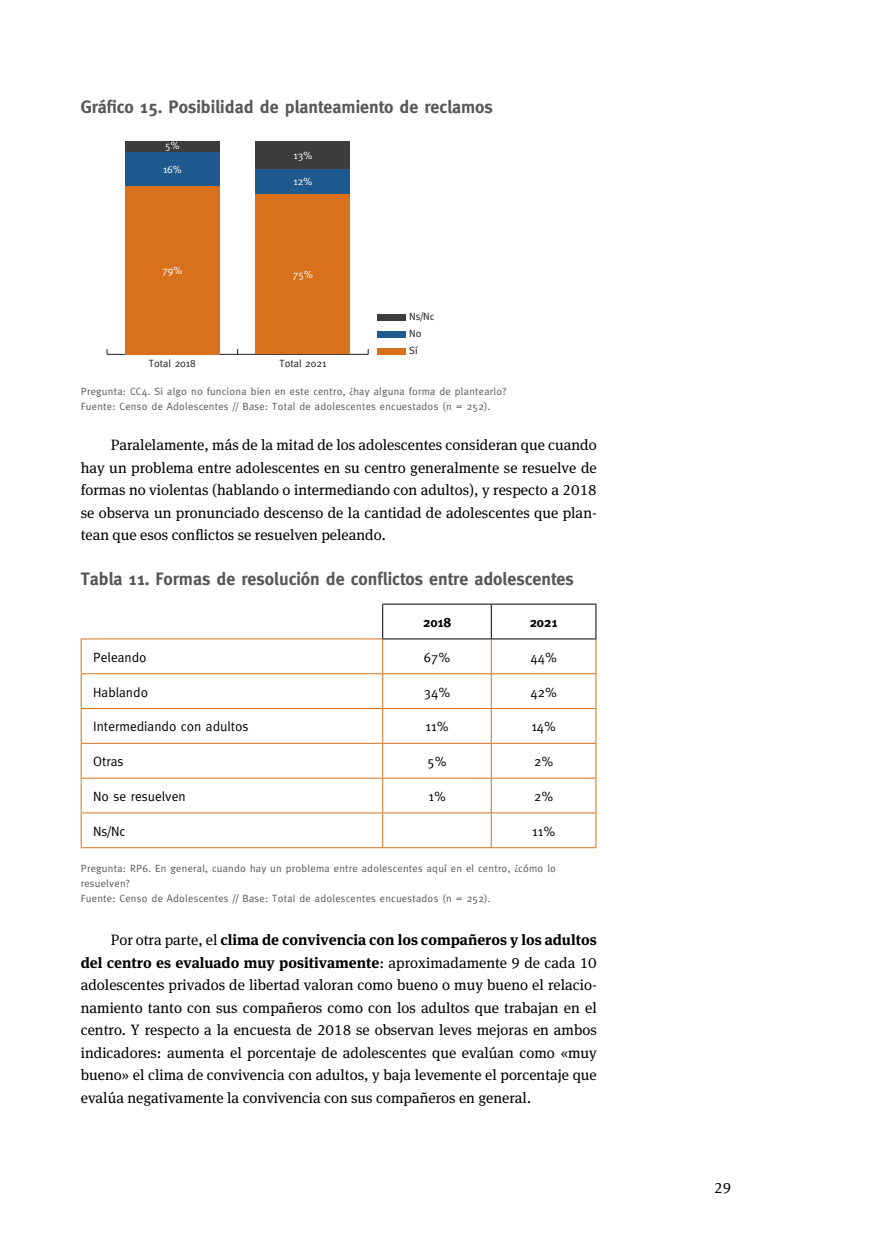
<style>
.page{position:relative;width:893px;height:1260px;background:#fff}
.page>*{position:absolute;margin:0;border:0;box-sizing:border-box;transform-origin:0 0}
.t1{font:700 18px "Meta";color:#575756}
.t2{font:15px/22.5px "Meta Serif Tf";color:#000;text-align:justify}
.t3{font:13.5px "Meta";color:#000}
.t4{font:700 13.5px "Meta";color:#000}
.t5{font:10.5px/15px "Meta";letter-spacing:.025em;color:#575756}
.t6{font:10.5px/17px "Meta";color:#1d1d1b}
.t7{font:10.5px "Meta";color:#fff}
.s1{font-weight:700}
</style>
<div class="page">
<hr style="left:491px;top:639px;width:1px;height:34px;background:#d8701d">
<hr style="left:383px;top:673px;width:108px;height:1px;background:#d8701d">
<hr style="left:382px;top:674px;width:1px;height:34px;background:#d8701d">
<hr style="left:491px;top:673px;width:105px;height:1px;background:#d8701d">
<hr style="left:491px;top:674px;width:1px;height:34px;background:#d8701d">
<hr style="left:81px;top:708px;width:302px;height:1px;background:#d8701d">
<hr style="left:383px;top:708px;width:108px;height:1px;background:#d8701d">
<hr style="left:382px;top:709px;width:1px;height:34px;background:#d8701d">
<hr style="left:491px;top:708px;width:105px;height:1px;background:#d8701d">
<hr style="left:491px;top:709px;width:1px;height:34px;background:#d8701d">
<hr style="left:81px;top:743px;width:302px;height:1px;background:#d8701d">
<hr style="left:383px;top:743px;width:108px;height:1px;background:#d8701d">
<hr style="left:382px;top:744px;width:1px;height:34px;background:#d8701d">
<hr style="left:491px;top:743px;width:105px;height:1px;background:#d8701d">
<hr style="left:491px;top:744px;width:1px;height:34px;background:#d8701d">
<hr style="left:81px;top:778px;width:302px;height:1px;background:#d8701d">
<hr style="left:383px;top:778px;width:108px;height:1px;background:#d8701d">
<hr style="left:382px;top:779px;width:1px;height:34px;background:#d8701d">
<hr style="left:491px;top:778px;width:105px;height:1px;background:#d8701d">
<hr style="left:491px;top:779px;width:1px;height:34px;background:#d8701d">
<hr style="left:81px;top:813px;width:302px;height:1px;background:#d8701d">
<hr style="left:383px;top:813px;width:108px;height:1px;background:#d8701d">
<hr style="left:382px;top:813px;width:1px;height:34px;background:#d8701d">
<hr style="left:491px;top:813px;width:105px;height:1px;background:#d8701d">
<hr style="left:491px;top:813px;width:1px;height:34px;background:#d8701d">
<hr style="left:596px;top:639px;width:1px;height:34px;background:#d8701d">
<hr style="left:81px;top:674px;width:1px;height:34px;background:#d8701d">
<hr style="left:596px;top:674px;width:1px;height:34px;background:#d8701d">
<hr style="left:81px;top:709px;width:1px;height:34px;background:#d8701d">
<hr style="left:596px;top:709px;width:1px;height:34px;background:#d8701d">
<hr style="left:81px;top:744px;width:1px;height:34px;background:#d8701d">
<hr style="left:596px;top:744px;width:1px;height:34px;background:#d8701d">
<hr style="left:81px;top:779px;width:1px;height:34px;background:#d8701d">
<hr style="left:596px;top:779px;width:1px;height:34px;background:#d8701d">
<hr style="left:81px;top:813px;width:1px;height:34px;background:#d8701d">
<hr style="left:81px;top:847px;width:302px;height:1px;background:#d8701d">
<hr style="left:383px;top:847px;width:108px;height:1px;background:#d8701d">
<hr style="left:491px;top:847px;width:105px;height:1px;background:#d8701d">
<hr style="left:596px;top:813px;width:1px;height:34px;background:#d8701d">
<hr style="left:81px;top:639px;width:301px;height:1px;background:#d8701d">
<hr style="left:81px;top:639px;width:1px;height:34px;background:#d8701d">
<hr style="left:382px;top:639px;width:1px;height:34px;background:#d8701d">
<hr style="left:81px;top:673px;width:302px;height:1px;background:#d8701d">
<hr style="left:382px;top:604px;width:109px;height:1px;background:#000">
<hr style="left:382px;top:605px;width:1px;height:34px;background:#000">
<hr style="left:491px;top:604px;width:105px;height:1px;background:#000">
<hr style="left:491px;top:605px;width:1px;height:34px;background:#000">
<hr style="left:596px;top:605px;width:1px;height:34px;background:#000">
<hr style="left:382px;top:639px;width:109px;height:1px;background:#000">
<hr style="left:491px;top:639px;width:105px;height:1px;background:#000">
<hr style="left:107px;top:354px;width:261px;height:1px;background:#1d1d1b">
<div style="left:377px;top:314px;width:28px;height:7px;background:#3c3c3b"></div>
<div style="left:125px;top:141px;width:94px;height:11px;background:#3c3c3b"></div>
<div style="left:256px;top:141px;width:94px;height:28px;background:#3c3c3b"></div>
<div style="left:377px;top:331px;width:28px;height:6px;background:#1e5a8e"></div>
<div style="left:125px;top:152px;width:94px;height:34px;background:#1e5a8e"></div>
<div style="left:256px;top:169px;width:94px;height:26px;background:#1e5a8e"></div>
<div style="left:377px;top:348px;width:28px;height:6px;background:#d8701c"></div>
<div style="left:125px;top:186px;width:94px;height:168px;background:#d8701c"></div>
<div style="left:256px;top:195px;width:94px;height:159px;background:#d8701c"></div>
<p class="t1" style="left:81px;top:96px;width:414px">Gráfico 15. Posibilidad de planteamiento de reclamos</p>
<p class="t7" style="left:165px;top:140px;width:16px">5%</p>
<p class="t7" style="left:163px;top:163px;width:20px">16%</p>
<p class="t7" style="left:294px;top:149px;width:20px">13%</p>
<p class="t7" style="left:294px;top:175px;width:20px">12%</p>
<p class="t7" style="left:162px;top:264px;width:21px">79%</p>
<p class="t7" style="left:293px;top:268px;width:21px">75%</p>
<p class="t6" style="left:149px;top:355px;width:48px">Total 2018</p>
<p class="t6" style="left:279px;top:355px;width:48px">Total 2021</p>
<p class="t6" style="left:409px;top:308px;width:27px">Ns/Nc<br>No<br>Sí</p>
<p class="t5" style="left:81px;top:384px;width:427px">Pregunta: CC4. Si algo no funciona bien en este centro, ¿hay alguna forma de plantearlo?<br>Fuente: Censo de Adolescentes // Base: Total de adolescentes encuestados (n = 252).</p>
<p class="t2" style="left:81px;top:433px;width:517px;text-indent:30px">Paralelamente, más de la mitad de los adolescentes consideran que cuando hay un problema entre adolescentes en su centro generalmente se resuelve de formas no violentas (hablando o intermediando con adultos), y respecto a 2018 se observa un pronunciado descenso de la cantidad de adolescentes que plan&shy;tean que esos conflictos se resuelven peleando.</p>
<p class="t1" style="left:81px;top:568px;width:495px">Tabla 11. Formas de resolución de conflictos entre adolescentes</p>
<p class="t4" style="left:423px;top:614px;width:29px">2018</p>
<p class="t4" style="left:530px;top:614px;width:29px">2021</p>
<p class="t3" style="left:93px;top:649px;width:55px">Peleando</p>
<p class="t3" style="left:424px;top:649px;width:28px">67%</p>
<p class="t3" style="left:530px;top:649px;width:28px">44%</p>
<p class="t3" style="left:93px;top:684px;width:56px">Hablando</p>
<p class="t3" style="left:424px;top:684px;width:28px">34%</p>
<p class="t3" style="left:530px;top:684px;width:28px">42%</p>
<p class="t3" style="left:93px;top:719px;width:157px">Intermediando con adultos</p>
<p class="t3" style="left:426px;top:719px;width:24px">11%</p>
<p class="t3" style="left:531px;top:719px;width:26px">14%</p>
<p class="t3" style="left:93px;top:754px;width:32px">Otras</p>
<p class="t3" style="left:427px;top:754px;width:21px">5%</p>
<p class="t3" style="left:534px;top:754px;width:21px">2%</p>
<p class="t3" style="left:93px;top:788px;width:94px">No se resuelven</p>
<p class="t3" style="left:428px;top:788px;width:19px">1%</p>
<p class="t3" style="left:534px;top:788px;width:21px">2%</p>
<p class="t3" style="left:93px;top:823px;width:34px">Ns/Nc</p>
<p class="t3" style="left:532px;top:823px;width:24px">11%</p>
<p class="t5" style="left:81px;top:861px;width:477px">Pregunta: RP6. En general, cuando hay un problema entre adolescentes aquí en el centro, ¿cómo lo resuelven?<br>Fuente: Censo de Adolescentes // Base: Total de adolescentes encuestados (n = 252).</p>
<p class="t2" style="left:81px;top:928px;width:518px;text-indent:30px">Por otra parte, el <span class="s1">clima de convivencia con los compañeros y los adultos del centro es evaluado muy positivamente</span>: aproximadamente 9 de cada 10 adolescentes privados de libertad valoran como bueno o muy bueno el relacio&shy;namiento tanto con sus compañeros como con los adultos que trabajan en el centro. Y respecto a la encuesta de 2018 se observan leves mejoras en ambos indicadores: aumenta el porcentaje de adolescentes que evalúan como «muy bueno» el clima de convivencia con adultos, y baja levemente el porcentaje que evalúa negativamente la convivencia con sus compañeros en general.</p>
<p class="t2" style="left:714px;top:1176px;width:19px">29</p>
</div>
